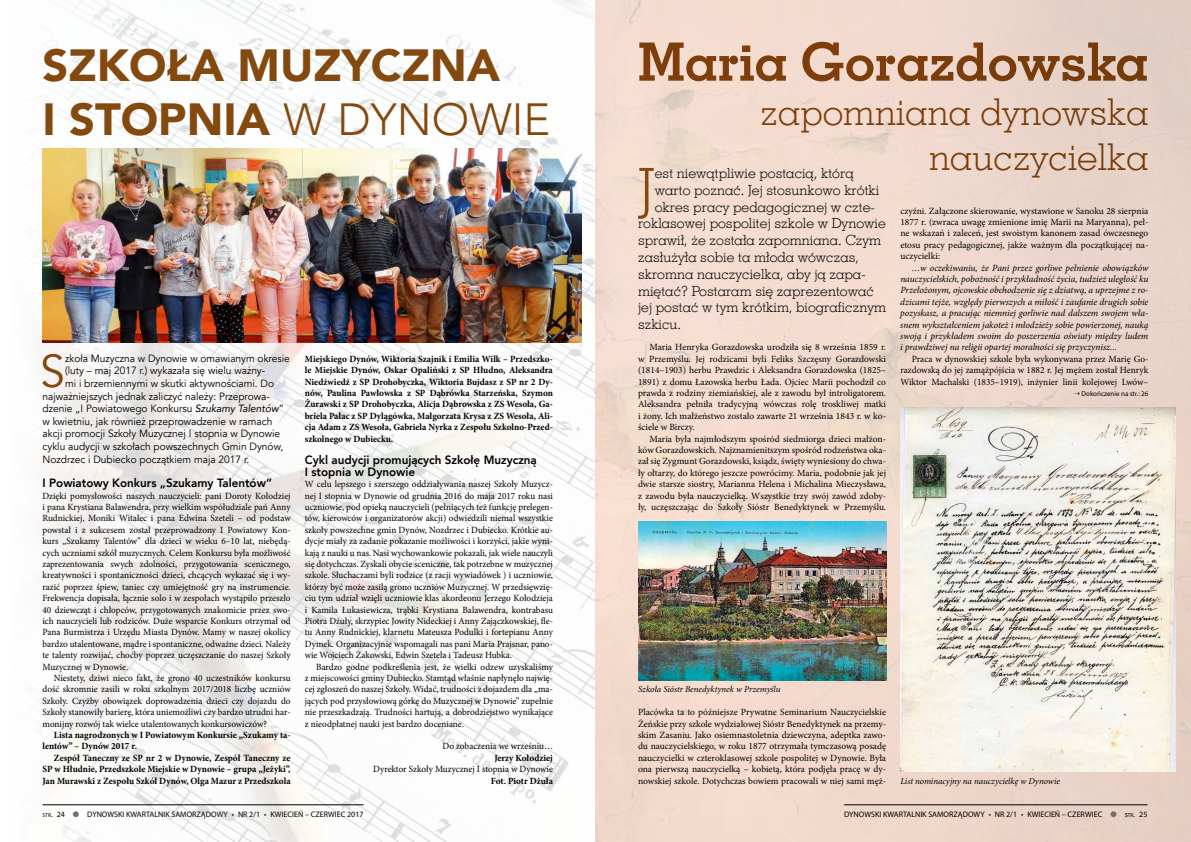
<style>
.page{position:relative;width:1191px;height:842px;background:#fff}
.page>*{position:absolute;margin:0;border:0;box-sizing:border-box;transform-origin:0 0}
.t1{font:60.7px "Geo Slab 703 Lt EU";color:#83490e}
.t2{font:53px "Geo Slab 703 Bd EU";color:#83490e}
.t3{font:46.1px "Avenir";color:#83490e}
.t4{font:900 45px/54px "Avenir";color:#83490e}
.t5{font:37px/44.4px "Geo Slab 703 Lt EU";color:#83490e;text-align:right}
.t6{font:14px "Geo Slab 703 Lt EU";color:#000}
.t7{font:800 12px/11.4px "Avenir";color:#000}
.t8{font:10.5px "Avenir";color:#000}
.t9{font:9.5px/11.4px "Minion Pro";color:#000;text-align:justify}
.t10{font:700 9.5px/11.4px "Minion Pro";color:#000;text-align:justify}
.t11{font:italic 9.5px/11.4px "Minion Pro";letter-spacing:-.005em;color:#000;text-align:justify}
.t12{font:italic 9px "Minion Pro";letter-spacing:-.005em;color:#000}
.t13{font:8px "Myriad Pro";color:#000}
.t14{font:7px "Myriad Pro";color:#000}
.s1{font-weight:300}
.s2{font-size:5.6px}
.s3{color:#6e6e6e}
.s4{font-style:inherit}
.s5{font-style:italic}
</style>
<div class="page">
<img style="left:42px;top:0;width:1149px;height:842px">
<img style="left:638px;top:521px;width:248px;height:159px">
<img style="left:900px;top:407px;width:275px;height:365px">
<img style="left:43px;top:148px;width:538px;height:194px">
<hr style="left:43px;top:805px;width:320px;height:1px;background:#000">
<hr style="left:844px;top:805px;width:303px;height:1px;background:#000">
<h2 class="t2" style="left:638px;top:29px;width:512px">Maria Gorazdowska</h2>
<h3 class="t5" style="left:760px;top:90px;width:389px">zapomniana dynowska nauczycielka</h3>
<p class="t9" style="left:900px;top:205px;width:250px">czyźni. Załączone skierowanie, wystawione w Sanoku 28 sierpnia 1877 r. (zwraca uwagę zmienione imię Marii na Maryanna), peł&shy;ne wskazań i zaleceń, jest swoistym kanonem zasad ówczesnego etosu pracy pedagogicznej, jakże ważnym dla początkującej na&shy;uczycielki:</p>
<p class="t11" style="left:900px;top:262px;width:250px;text-indent:11px">…w oczekiwaniu, że Pani przez gorliwe pełnienie obowiązków nauczycielskich, pobożność i przykładność życia, tudzież uległość ku Przełożonym, ojcowskie obchodzenie się z dziatwą, a uprzejme z ro&shy;dzicami tejże, względy pierwszych a miłość i zaufanie drugich sobie pozyskasz, a pracując niemniej gorliwie nad dalszem swojem wła&shy;snem wykształceniem jakoteż i młodzieży sobie powierzonej, nauką swoją i przykładem swoim do poszerzenia oświaty między ludem i prawdziwej na religii opartej moralności się przyczynisz...</p>
<p class="t9" style="left:900px;top:353px;width:250px;text-indent:11px">Praca w dynowskiej szkole była wykonywana przez Marię Go&shy;razdowską do jej zamążpójścia w 1882 r. Jej mężem został Henryk Wiktor Machalski (1835–1919), inżynier linii kolejowej Lwów–</p>
<p class="t14" style="left:1073px;top:389px;width:76px">➝ Dokończenie na str.: 26</p>
<h3 class="t4" style="left:43px;top:38px;width:509px">SZKOŁA MUZYCZNA<br>I STOPNIA <span class="s1">W DYNOWIE</span></h3>
<h1 class="t1" style="left:638px;top:153px;width:18px">J</h1>
<h3 class="t6" style="left:655px;top:165px;width:200px">est niewątpliwie postacią, którą</h3>
<h3 class="t6" style="left:655px;top:181px;width:226px">warto poznać. Jej stosunkowo krótki</h3>
<h3 class="t6" style="left:655px;top:198px;width:222px">okres pracy pedagogicznej w czte-</h3>
<h3 class="t6" style="left:638px;top:215px;width:249px">roklasowej pospolitej szkole w Dynowie</h3>
<h3 class="t6" style="left:638px;top:232px;width:245px">sprawił, że została zapomniana. Czym</h3>
<h3 class="t6" style="left:638px;top:249px;width:222px">zasłużyła sobie ta młoda wówczas,</h3>
<h3 class="t6" style="left:638px;top:265px;width:229px">skromna nauczycielka, aby ją zapa-</h3>
<h3 class="t6" style="left:638px;top:282px;width:237px">miętać? Postaram się zaprezentować</h3>
<h3 class="t6" style="left:638px;top:299px;width:250px">jej postać w tym krótkim, biograficznym</h3>
<h3 class="t6" style="left:638px;top:316px;width:45px">szkicu.</h3>
<p class="t9" style="left:638px;top:342px;width:250px;text-indent:11px">Maria Henryka Gorazdowska urodziła się 8 września 1859 r. w Przemyślu. Jej rodzicami byli Feliks Szczęsny Gorazdowski (1814–1903) herbu Prawdzic i Aleksandra Gorazdowska (1825– 1891) z domu Łazowska herbu Łada. Ojciec Marii pochodził co prawda z rodziny ziemiańskiej, ale z zawodu był introligatorem.<br>Aleksandra pełniła tradycyjną wówczas rolę troskliwej matki i żony. Ich małżeństwo zostało zawarte 21 września 1843 r. w ko&shy;ściele w Birczy.</p>
<p class="t9" style="left:638px;top:433px;width:250px;text-indent:11px">Maria była najmłodszym spośród siedmiorga dzieci małżon&shy;ków Gorazdowskich. Najznamienitszym spośród rodzeństwa oka&shy;zał się Zygmunt Gorazdowski, ksiądz, święty wyniesiony do chwa&shy;ły ołtarzy, do którego jeszcze powrócimy. Maria, podobnie jak jej dwie starsze siostry, Marianna Helena i Michalina Mieczysława, z zawodu była nauczycielką. Wszystkie trzy swój zawód zdoby&shy;ły, uczęszczając do Szkoły Sióstr Benedyktynek w Przemyślu.</p>
<h3 class="t3" style="left:40px;top:344px;width:26px">S</h3>
<p class="t8" style="left:65px;top:352px;width:226px">zkoła Muzyczna w Dynowie w omawianym okresie</p>
<p class="t10" style="left:305px;top:353px;width:250px">Miejskiego Dynów, Wiktoria Szajnik i Emilia Wilk – Przedszko&shy;le Miejskie Dynów, Oskar Opaliński z SP Hłudno, Aleksandra Niedźwiedź z SP Drohobyczka, Wiktoria Bujdasz z SP nr 2 Dy&shy;nów, Paulina Pawłowska z SP Dąbrówka Starzeńska, Szymon Żurawski z SP Drohobyczka, Alicja Dąbrowska z ZS Wesoła, Ga&shy;briela Pałac z SP Dylągówka, Małgorzata Krysa z ZS Wesoła, Ali&shy;cja Adam z ZS Wesoła, Gabriela Nyrka z Zespołu Szkolno-Przed&shy;szkolnego w Dubiecku.</p>
<p class="t7" style="left:305px;top:454px;width:233px">Cykl audycji promujących Szkołę Muzyczną<br>I stopnia w Dynowie</p>
<p class="t9" style="left:305px;top:478px;width:250px">W celu lepszego i szerszego oddziaływania naszej Szkoły Muzycz&shy;nej I stopnia w Dynowie od grudnia 2016 do maja 2017 roku nasi uczniowie, pod opieką nauczycieli (pełniących też funkcję prelegen&shy;tów, kierowców i organizatorów akcji) odwiedzili niemal wszystkie szkoły powszechne gmin Dynów, Nozdrzec i Dubiecko. Krótkie au&shy;dycje miały za zadanie pokazanie możliwości i korzyści, jakie wyni&shy;kają z nauki u nas. Nasi wychowankowie pokazali, jak wiele nauczyli się dotychczas. Zyskali obycie sceniczne, tak potrzebne w muzycznej szkole. Słuchaczami byli rodzice (z racji wywiadówek ) i uczniowie, którzy być może zasilą grono uczniów Muzycznej. W przedsięwzię&shy;ciu tym udział wzięli uczniowie klas akordeonu Jerzego Kołodzieja i Kamila Łukasiewicza, trąbki Krystiana Balawendra, kontrabasu Piotra Dżuły, skrzypiec Jowity Nideckiej i Anny Zajączkowskiej, fle&shy;tu Anny Rudnickiej, klarnetu Mateusza Podulki i fortepianu Anny Dymek. Organizacyjnie wspomagali nas pani Maria Prajsnar, pano&shy;wie Wojciech Żakowski, Edwin Szetela i Tadeusz Hubka.</p>
<p class="t9" style="left:305px;top:661px;width:250px;text-indent:11px">Bardzo godne podkreślenia jest, że wielki odzew uzyskaliśmy z miejscowości gminy Dubiecko. Stamtąd właśnie napłynęło najwię&shy;cej zgłoszeń do naszej Szkoły. Widać, trudności z dojazdem dla „ma&shy;jących pod przysłowiową górkę do Muzycznej w Dynowie” zupełnie nie przeszkadzają. Trudności hartują, a dobrodziejstwo wynikające z nieodpłatnej nauki jest bardzo doceniane.</p>
<p class="t9" style="left:442px;top:741px;width:112px">Do zobaczenia we wrześniu…</p>
<p class="t10" style="left:494px;top:752px;width:60px">Jerzy Kołodziej</p>
<p class="t9" style="left:373px;top:763px;width:181px">Dyrektor Szkoły Muzycznej I stopnia w Dynowie</p>
<p class="t10" style="left:491px;top:775px;width:64px">Fot. Piotr Dżuła</p>
<p class="t13" style="left:43px;top:809px;width:322px"><span class="s2">STR</span>. 24 <span class="s3">●</span> DYNOWSKI KWARTALNIK SAMORZĄDOWY • NR 2/1 • KWIECIEŃ – CZERWIEC 2017</p>
<p class="t13" style="left:844px;top:809px;width:305px">DYNOWSKI KWARTALNIK SAMORZĄDOWY • NR 2/1 • KWIECIEŃ – CZERWIEC <span class="s3">●</span> s<span class="s2">TR</span><span class="s4">.</span> 25</p>
<p class="t8" style="left:65px;top:364px;width:202px">(luty – maj 2017 r.) wykazała się wielu ważny-</p>
<p class="t8" style="left:65px;top:377px;width:210px">mi i brzemiennymi w skutki aktywnościami. Do</p>
<p class="t8" style="left:43px;top:390px;width:229px">najważniejszych jednak zaliczyć należy: Przeprowa-</p>
<p class="t8" style="left:43px;top:402px;width:243px">dzenie „I Powiatowego Konkursu <span class="s5">Szukamy Talentów</span>”</p>
<p class="t8" style="left:43px;top:415px;width:231px">w kwietniu, jak również przeprowadzenie w ramach</p>
<p class="t8" style="left:43px;top:427px;width:239px">akcji promocji Szkoły Muzycznej I stopnia w Dynowie</p>
<p class="t8" style="left:43px;top:440px;width:242px">cyklu audycji w szkołach powszechnych Gmin Dynów,</p>
<p class="t8" style="left:43px;top:453px;width:208px">Nozdrzec i Dubiecko początkiem maja 2017 r.</p>
<p class="t7" style="left:43px;top:477px;width:231px">I Powiatowy Konkurs „Szukamy Talentów”</p>
<p class="t9" style="left:43px;top:490px;width:250px">Dzięki pomysłowości naszych nauczycieli: pani Doroty Kołodziej i pana Krystiana Balawendra, przy wielkim współudziale pań Anny Rudnickiej, Moniki Witalec i pana Edwina Szeteli – od podstaw powstał i z sukcesem został przeprowadzony I Powiatowy Kon&shy;kurs „Szukamy Talentów” dla dzieci w wieku 6–10 lat, niebędą&shy;cych uczniami szkół muzycznych. Celem Konkursu była możliwość zaprezentowania swych zdolności, przygotowania scenicznego, kreatywności i spontaniczności dzieci, chcących wykazać się i wy&shy;razić poprzez śpiew, taniec czy umiejętność gry na instrumencie.<br>Frekwencja dopisała, łącznie solo i w zespołach wystąpiło przeszło 40 dziewcząt i chłopców, przygotowanych znakomicie przez swo&shy;ich nauczycieli lub rodziców. Duże wsparcie Konkurs otrzymał od Pana Burmistrza i Urzędu Miasta Dynów. Mamy w naszej okolicy bardzo utalentowane, mądre i spontaniczne, odważne dzieci. Należy te talenty rozwijać, choćby poprzez uczęszczanie do naszej Szkoły Muzycznej w Dynowie.</p>
<p class="t9" style="left:43px;top:672px;width:250px;text-indent:11px">Niestety, dziwi nieco fakt, że grono 40 uczestników konkursu dość skromnie zasili w roku szkolnym 2017/2018 liczbę uczniów Szkoły. Czyżby obowiązek doprowadzenia dzieci czy dojazdu do Szkoły stanowiły barierę, która uniemożliwi czy bardzo utrudni har&shy;monijny rozwój tak wielce utalentowanych konkursowiczów?</p>
<p class="t10" style="left:43px;top:729px;width:250px;text-indent:11px">Lista nagrodzonych w I Powiatowym Konkursie „Szukamy ta&shy;lentów” – Dynów 2017 r.</p>
<p class="t10" style="left:43px;top:752px;width:250px;text-indent:11px">Zespół Taneczny ze SP nr 2 w Dynowie, Zespół Taneczny ze SP w Hłudnie, Przedszkole Miejskie w Dynowie – grupa „Jeżyki”, Jan Murawski z Zespołu Szkół Dynów, Olga Mazur z Przedszkola</p>
<p class="t12" style="left:638px;top:683px;width:144px">Szkoła Sióstr Benedyktynek w Przemyślu</p>
<p class="t9" style="left:638px;top:706px;width:250px">Placówka ta to późniejsze Prywatne Seminarium Nauczycielskie Żeńskie przy szkole wydziałowej Sióstr Benedyktynek na przemy&shy;skim Zasaniu. Jako osiemnastoletnia dziewczyna, adeptka zawo&shy;du nauczycielskiego, w roku 1877 otrzymała tymczasową posadę nauczycielki w czteroklasowej szkole pospolitej w Dynowie. Była ona pierwszą nauczycielką – kobietą, która podjęła pracę w dy&shy;nowskiej szkole. Dotychczas bowiem pracowali w niej sami męż-</p>
<p class="t12" style="left:900px;top:775px;width:161px">List nominacyjny na nauczycielkę w Dynowie</p>
</div>
